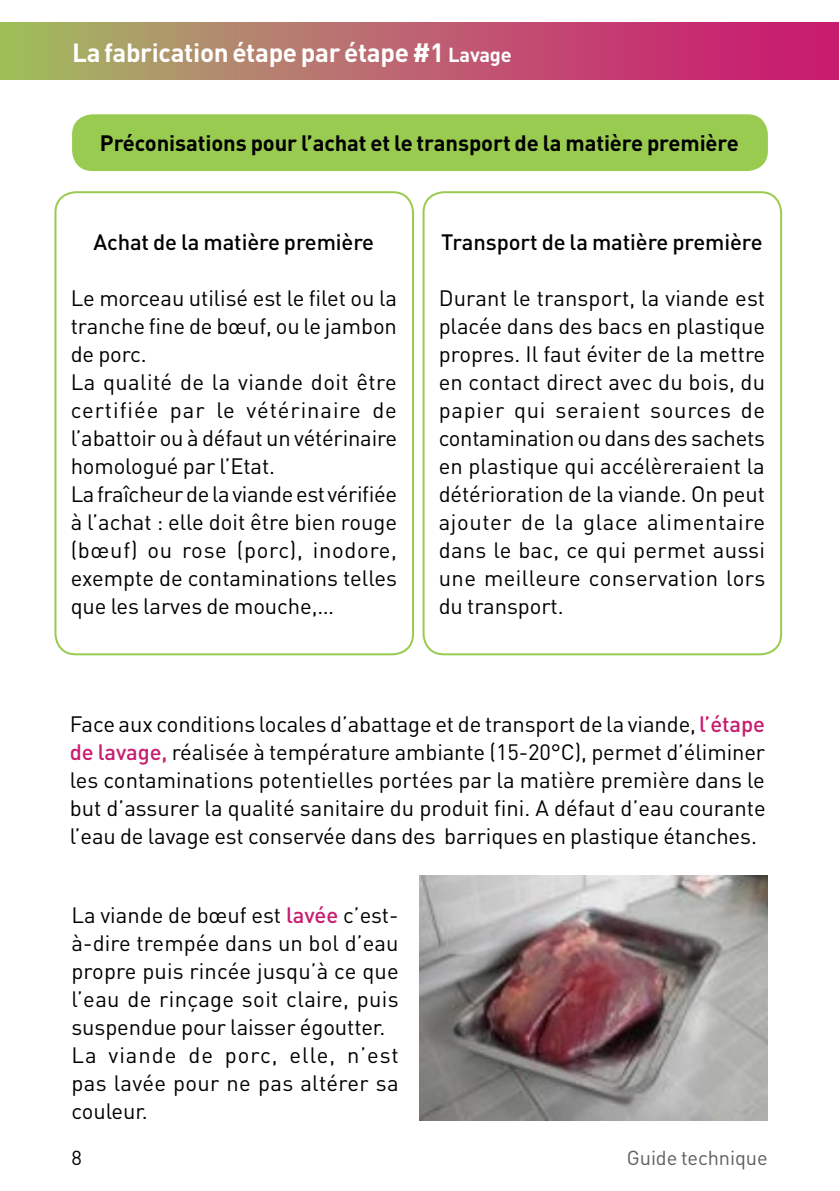
<style>
.page{position:relative;width:840px;height:1191px;background:#fff}
.page>*{position:absolute;margin:0;border:0;box-sizing:border-box;transform-origin:0 0}
.t1{font:700 26px "DIN Pro";letter-spacing:-.01em;color:#fff}
.t2{font:22px/28px "DIN Pro";letter-spacing:-.005em;color:#000;text-align:justify}
.t3{font:700 22px "DIN Pro";letter-spacing:-.005em;color:#000}
.t4{font:500 22px "DIN Pro";letter-spacing:-.005em;color:#000}
.t5{font:20px "DIN Pro";letter-spacing:-.005em;color:#5f5f5f}
.t6{font:20px "DIN Pro";color:#000}
.s1{font-size:20px}
.s2{font-weight:500;color:#c81d6f}
</style>
<div class="page">
<div style="left:0;top:23px;width:838px;height:56px;background:linear-gradient(to right,#a6b966,#cf1075)"></div>
<div style="left:72px;top:114px;width:695px;height:57px;background:#98cb4f;border-radius:20px"></div>
<div style="left:54px;top:191px;width:360px;height:464px;border:2px solid #98cb4f;border-radius:20px"></div>
<div style="left:422px;top:191px;width:359px;height:464px;border:2px solid #98cb4f;border-radius:20px"></div>
<img style="left:419px;top:875px;width:348px;height:245px">
<p class="t1" style="left:72px;top:35px;width:441px">La fabrication étape par étape #1 <span class="s1">Lavage</span></p>
<p class="t3" style="left:100px;top:128px;width:640px">Préconisations pour l’achat et le transport de la matière première</p>
<p class="t4" style="left:93px;top:227px;width:282px">Achat de la matière première</p>
<p class="t2" style="left:71px;top:283px;width:328px;text-align:left">Le morceau utilisé est le filet ou la tranche fine de bœuf, ou le jambon de porc.<br>La qualité de la viande doit être certifiée par le vétérinaire de l’abattoir ou à défaut un vétérinaire homologué par l’Etat.<br>La fraîcheur de la viande est vérifiée à l’achat : elle doit être bien rouge (bœuf) ou rose (porc), inodore, exempte de contaminations telles que les larves de mouche,…</p>
<p class="t4" style="left:441px;top:227px;width:323px">Transport de la matière première</p>
<p class="t2" style="left:438px;top:283px;width:328px">Durant le transport, la viande est placée dans des bacs en plastique propres. Il faut éviter de la mettre en contact direct avec du bois, du papier qui seraient sources de contamination ou dans des sachets en plastique qui accélèreraient la détérioration de la viande. On peut ajouter de la glace alimentaire dans le bac, ce qui permet aussi une meilleure conservation lors du transport.</p>
<p class="t2" style="left:70px;top:708px;width:697px">Face aux conditions locales d’abattage et de transport de la viande, <span class="s2">l’étape de lavage,</span> réalisée à température ambiante (15-20°C), permet d’éliminer les contaminations potentielles portées par la matière première dans le but d’assurer la qualité sanitaire du produit fini. A défaut d’eau courante l’eau de lavage est conservée dans des barriques en plastique étanches.</p>
<p class="t2" style="left:71px;top:900px;width:328px;text-align:left">La viande de bœuf est <span class="s2">lavée</span> c’est&shy;à-dire trempée dans un bol d’eau propre puis rincée jusqu’à ce que l’eau de rinçage soit claire, puis suspendue pour laisser égoutter.<br>La viande de porc, elle, n’est pas lavée pour ne pas altérer sa couleur.</p>
<p class="t6" style="left:71px;top:1144px;width:12px">8</p>
<p class="t5" style="left:626px;top:1144px;width:142px">Guide technique</p>
</div>
